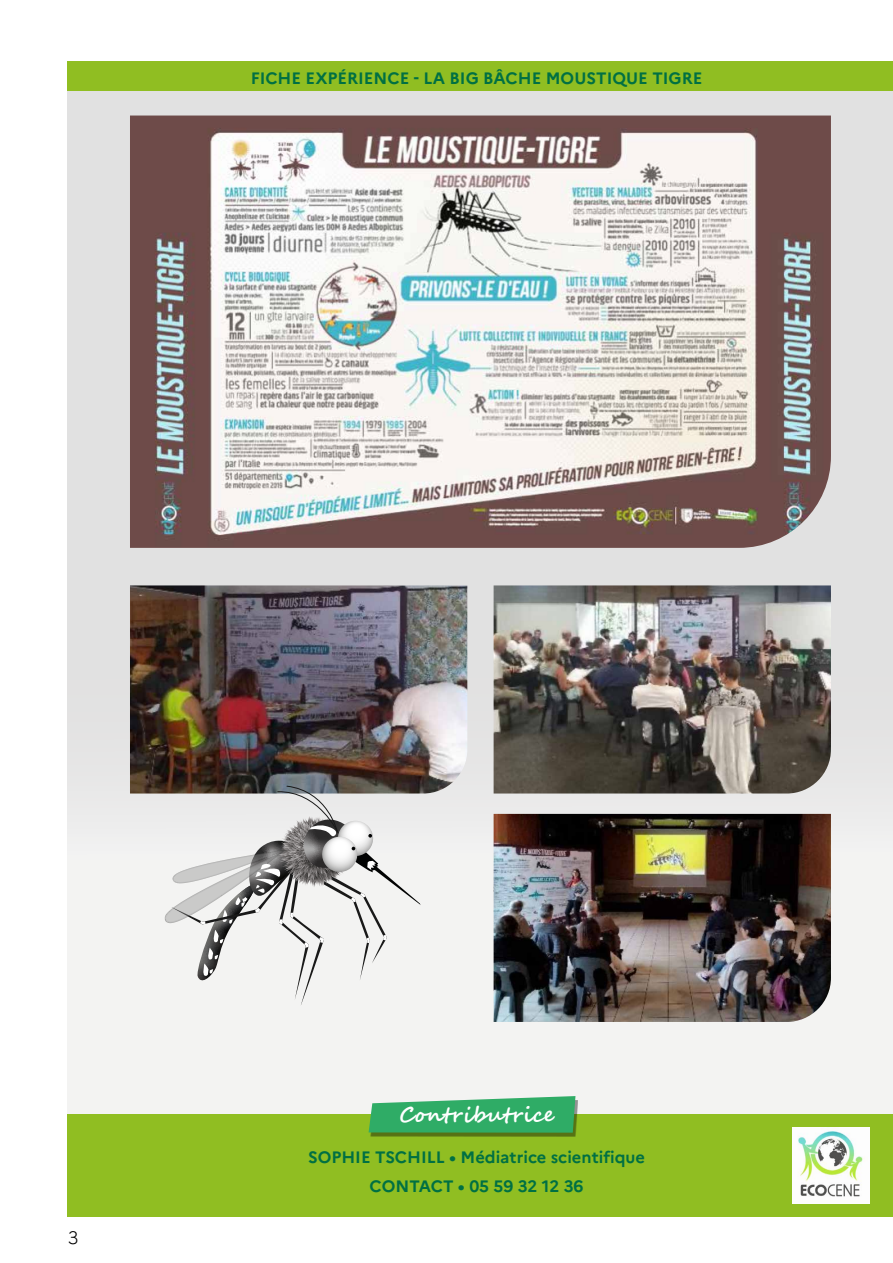
<style>
.page{position:relative;width:893px;height:1263px;background:#fff}
.page>*{position:absolute;margin:0;border:0;box-sizing:border-box;transform-origin:0 0}
.t1{font:700 21px "Segoe Script";letter-spacing:.005em;color:#fff}
.t2{font:300 18px "Marianne";color:#000}
.t3{font:700 16.5px/28.3px "Marianne";color:#007043;text-align:center}
</style>
<div class="page">
<div style="left:67px;top:62px;width:826px;height:1155px;background:#e8e7e7"></div>
<div style="left:68px;top:1114px;width:825px;height:103px;background:#90be22"></div>
<div style="left:371px;top:1100px;width:207px;height:36px;background:#000;opacity:.4"></div>
<svg style="left:369px;top:1096px;width:206px;height:37px;background:#44b273"></svg>
<div style="left:67px;top:62px;width:826px;height:29px;background:#90be22"></div>
<img style="left:130px;top:116px;width:701px;height:432px">
<img style="left:130px;top:585px;width:337px;height:208px">
<img style="left:494px;top:585px;width:337px;height:208px">
<img style="left:494px;top:814px;width:337px;height:208px">
<svg style="left:161px;top:786px;width:264px;height:221px"></svg>
<img style="left:792px;top:1127px;width:77px;height:77px">
<p class="t3" style="left:251px;top:64px;width:453px">FICHE EXPÉRIENCE - LA BIG BÂCHE MOUSTIQUE TIGRE</p>
<p class="t2" style="left:68px;top:1226px;width:12px">3</p>
<p class="t1" style="left:399px;top:1098px;width:157px">Contributrice</p>
<p class="t3" style="left:308px;top:1143px;width:338px">SOPHIE TSCHILL • Médiatrice scientifique<br>CONTACT • 05 59 32 12 36</p>
</div>
